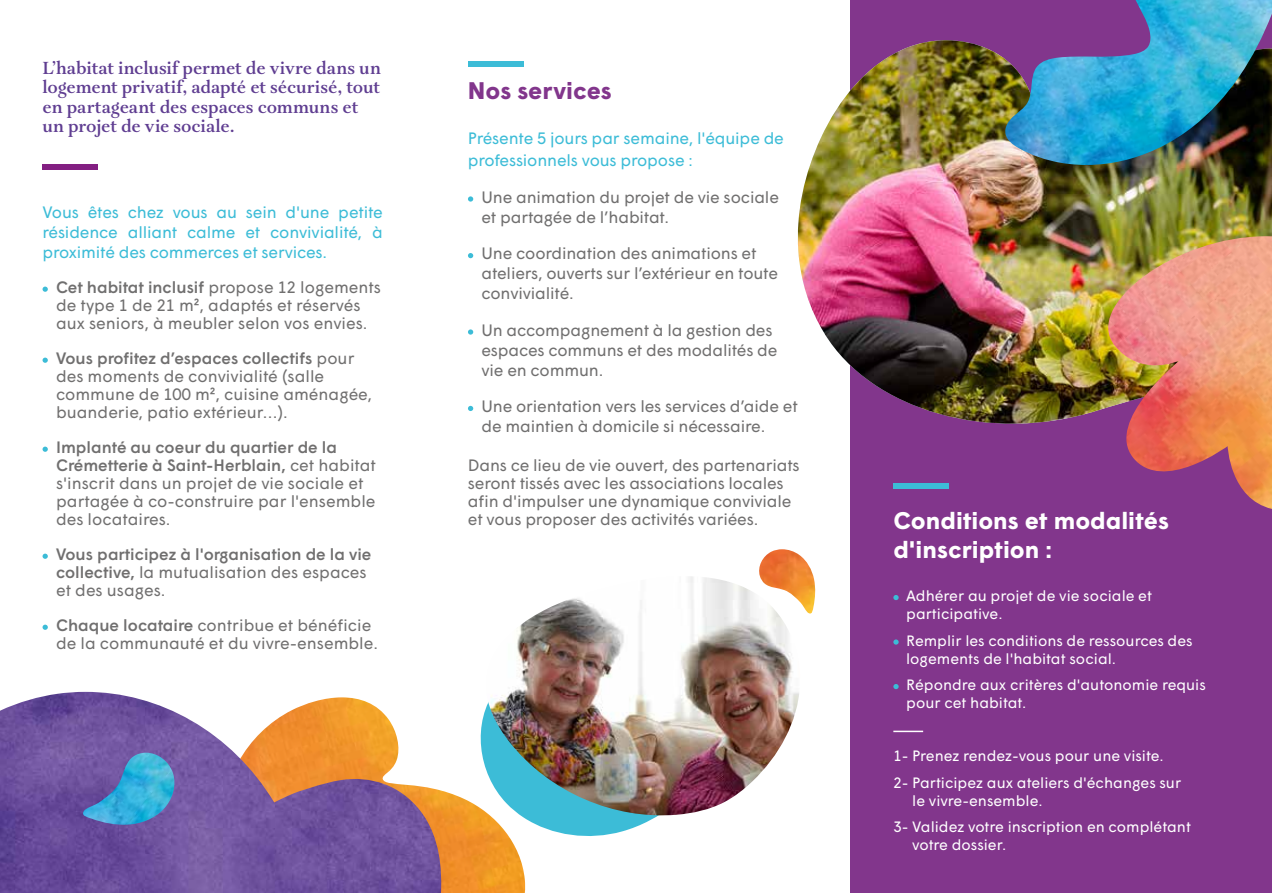
<style>
.page{position:relative;width:1272px;height:893px;background:#fff}
.page>*{position:absolute;margin:0;border:0;box-sizing:border-box;transform-origin:0 0}
.t1{font:700 24px/28.8px "Wigrum";color:#fff}
.t2{font:700 24px "Wigrum";color:#82368c}
.t3{font:600 18px/19.5px "Aria Text G1";letter-spacing:-.005em;color:#5f3d91}
.t4{font:16.5px/18px "Wigrum";letter-spacing:-.01em;color:#706f6f}
.t5{font:16.5px/19.8px "Wigrum";letter-spacing:-.01em;color:#3cbcd7;text-align:justify}
.t6{font:500 16.5px/18px "Wigrum";color:#706f6f}
.t7{font:15px/18px "Wigrum";color:#fff}
.s1{font-weight:500}
.s2{font-weight:400}
</style>
<div class="page">
<div style="left:850px;top:0;width:421px;height:893px;background:#82368c"></div>
<img style="left:441px;top:790px;width:84px;height:103px">
<div style="left:468px;top:61px;width:55px;height:5px;background:#3cbcd7"></div>
<svg style="left:43px;top:287px;width:5px;height:5px"></svg>
<svg style="left:43px;top:358px;width:5px;height:5px"></svg>
<svg style="left:43px;top:447px;width:5px;height:5px"></svg>
<svg style="left:43px;top:554px;width:5px;height:5px"></svg>
<svg style="left:43px;top:625px;width:5px;height:5px"></svg>
<div style="left:43px;top:164px;width:55px;height:6px;background:#831f82"></div>
<img style="left:797px;top:40px;width:474px;height:384px">
<img style="left:1004px;top:0;width:267px;height:171px">
<img style="left:1082px;top:236px;width:189px;height:273px">
<img style="left:0;top:692px;width:441px;height:201px">
<img style="left:81px;top:753px;width:96px;height:72px">
<svg style="left:468px;top:196px;width:5px;height:6px"></svg>
<svg style="left:468px;top:253px;width:5px;height:5px"></svg>
<svg style="left:468px;top:329px;width:5px;height:6px"></svg>
<svg style="left:468px;top:406px;width:5px;height:5px"></svg>
<svg style="left:471px;top:711px;width:185px;height:130px"></svg>
<img style="left:759px;top:549px;width:56px;height:65px">
<img style="left:485px;top:576px;width:316px;height:241px">
<svg style="left:893px;top:595px;width:5px;height:5px"></svg>
<svg style="left:893px;top:639px;width:5px;height:6px"></svg>
<svg style="left:893px;top:684px;width:5px;height:5px"></svg>
<div style="left:893px;top:483px;width:56px;height:6px;background:#3cbcd7"></div>
<hr style="left:893px;top:731px;width:30px;height:1px;background:#fff">
<p class="t3" style="left:43px;top:59px;width:340px">L’habitat inclusif permet de vivre dans un logement privatif, adapté et sécurisé, tout en partageant des espaces communs et un projet de vie sociale.</p>
<p class="t5" style="left:43px;top:202px;width:342px">Vous êtes chez vous au sein d'une petite résidence alliant calme et convivialité, à proximité des commerces et services.</p>
<p class="t4" style="left:56px;top:277px;width:326px"><span class="s1">Cet habitat inclusif</span> propose 12 logements de type 1 de 21 m², adaptés et réservés aux seniors, à meubler selon vos envies.</p>
<p class="t4" style="left:56px;top:348px;width:317px"><span class="s1">Vous profitez d’espaces collectifs</span> pour des moments de convivialité (salle commune de 100 m², cuisine aménagée, buanderie, patio extérieur…).</p>
<p class="t4" style="left:56px;top:437px;width:321px"><span class="s1">Implanté au coeur du quartier de la Crémetterie à Saint-Herblain,</span> cet habitat s'inscrit dans un projet de vie sociale et partagée à co-construire par l'ensemble des locataires.</p>
<p class="t6" style="left:56px;top:544px;width:317px">Vous participez à l'organisation de la vie collective, <span class="s2">la mutualisation des espaces et des usages.</span></p>
<p class="t4" style="left:56px;top:615px;width:323px"><span class="s1">Chaque locataire</span> contribue et bénéficie de la communauté et du vivre-ensemble.</p>
<h1 class="t2" style="left:468px;top:72px;width:145px">Nos services</h1>
<p class="t5" style="left:468px;top:127px;width:317px;line-height:21.6px">Présente 5 jours par semaine, l'équipe de professionnels vous propose :</p>
<p class="t4" style="left:481px;top:186px;width:299px;line-height:19.8px">Une animation du projet de vie sociale et partagée de l’habitat.</p>
<p class="t4" style="left:481px;top:243px;width:298px;line-height:19.8px">Une coordination des animations et ateliers, ouverts sur l’extérieur en toute convivialité.</p>
<p class="t4" style="left:481px;top:319px;width:297px;line-height:19.8px">Un accompagnement à la gestion des espaces communs et des modalités de vie en commun.</p>
<p class="t4" style="left:481px;top:395px;width:318px;line-height:19.8px">Une orientation vers les services d’aide et de maintien à domicile si nécessaire.</p>
<p class="t4" style="left:468px;top:455px;width:333px">Dans ce lieu de vie ouvert, des partenariats seront tissés avec les associations locales afin d'impulser une dynamique conviviale et vous proposer des activités variées.</p>
<h1 class="t1" style="left:893px;top:504px;width:277px">Conditions et modalités d'inscription :</h1>
<p class="t7" style="left:906px;top:586px;width:247px">Adhérer au projet de vie sociale et participative.</p>
<p class="t7" style="left:906px;top:630px;width:288px">Remplir les conditions de ressources des logements de l'habitat social.</p>
<p class="t7" style="left:906px;top:675px;width:301px">Répondre aux critères d'autonomie requis pour cet habitat.</p>
<p class="t7" style="left:893px;top:742px;width:289px;line-height:26.5px">1- Prenez rendez-vous pour une visite.<br>2- Participez aux ateliers d'échanges sur</p>
<p class="t7" style="left:893px;top:786px;width:299px;line-height:26.5px;text-indent:19px">le vivre-ensemble.<br>3- Validez votre inscription en complétant</p>
<p class="t7" style="left:912px;top:835px;width:96px">votre dossier.</p>
</div>
